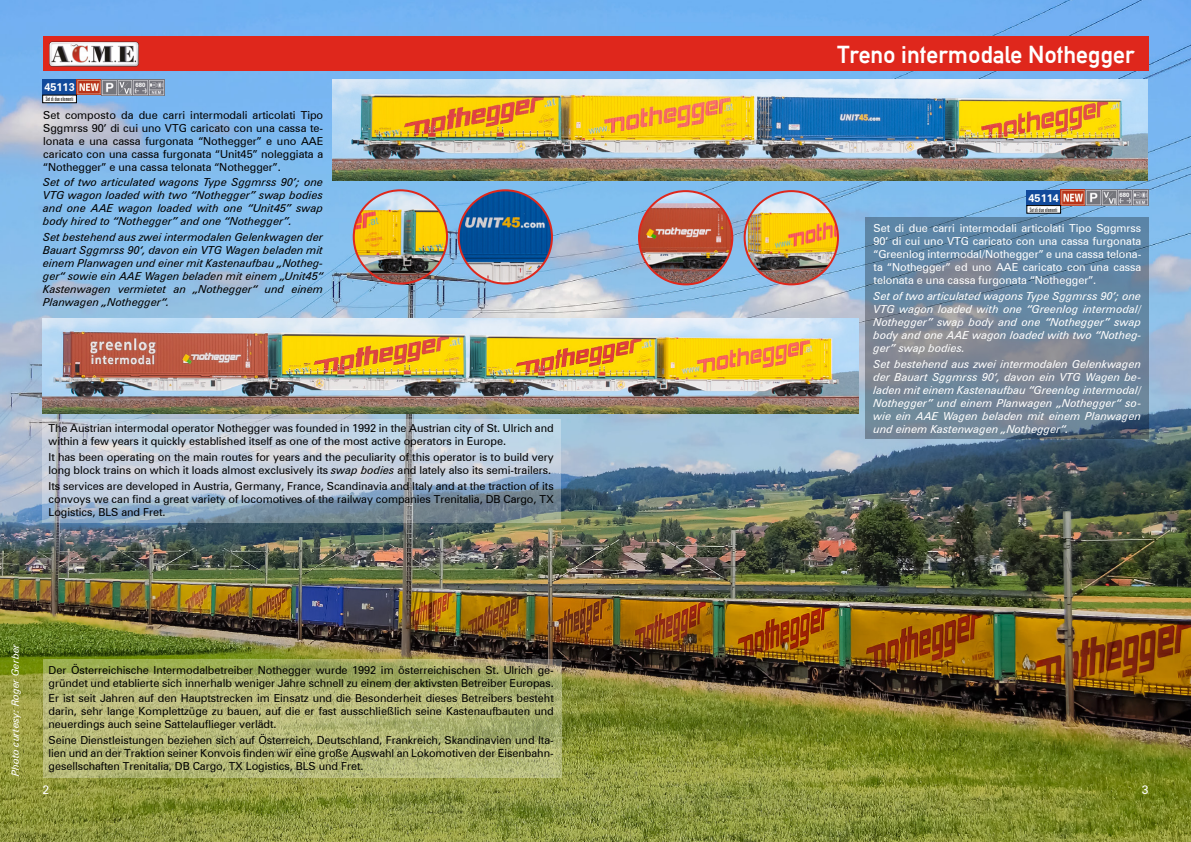
<style>
.page{position:relative;width:1191px;height:842px;background:#fff}
.page>*{position:absolute;margin:0;border:0;box-sizing:border-box;transform-origin:0 0}
.t1{font:24px "Alte DIN1451 Mittelschriftgepraegt";color:#fff}
.t2{font:12px "Zurich BT";color:#fff}
.t3{font:11px/13px "Zurich BT";letter-spacing:-.005em;color:#000;text-align:justify}
.t4{font:italic 11px/13px "Zurich BT";letter-spacing:-.005em;color:#fff;text-align:justify}
.t5{font:italic 11px/13px "Zurich BT";letter-spacing:-.005em;color:#000;text-align:justify}
.t6{font:11px/13px "Zurich BT";letter-spacing:-.005em;color:#fff;text-align:justify}
.t7{font:700 11px "Zurich BT";color:#fff}
.t8{font:italic 10px "Zurich BT";color:#fff}
.t9{font:300 extra-condensed 6px "Zurich BT";color:#000}
.t10{font:700 6px "Zurich BT";color:#fff}
.s1{font-style:italic}
</style>
<div class="page">
<img style="left:0;top:0;width:1191px;height:842px">
<div style="left:43px;top:37px;width:1105px;height:34px;background:#df271c"></div>
<img style="left:49px;top:41px;width:90px;height:25px">
<img style="left:332px;top:79px;width:816px;height:102px">
<div style="left:43px;top:79px;width:34px;height:16px;background:#114a9b"></div>
<img style="left:77px;top:79px;width:87px;height:16px">
<div style="left:43px;top:95px;width:33px;height:8px;background:#fff"></div>
<div style="left:1026px;top:190px;width:34px;height:15px;background:#114a9b"></div>
<img style="left:1060px;top:189px;width:88px;height:16px">
<div style="left:1026px;top:206px;width:34px;height:7px;background:#fff"></div>
<div style="left:1026px;top:205px;width:34px;height:8px;border:1px solid #000"></div>
<img style="left:43px;top:319px;width:816px;height:94px">
<img style="left:459px;top:190px;width:93px;height:94px;border-radius:47px">
<div style="left:458px;top:189px;width:95px;height:96px;border:2px solid #df271c;border-radius:50%"></div>
<img style="left:744px;top:191px;width:94px;height:93px;border-radius:47px">
<div style="left:743px;top:190px;width:96px;height:95px;border:2px solid #df271c;border-radius:50%"></div>
<img style="left:354px;top:190px;width:93px;height:94px;border-radius:47px">
<div style="left:353px;top:189px;width:95px;height:96px;border:2px solid #df271c;border-radius:50%"></div>
<img style="left:639px;top:191px;width:93px;height:93px;border-radius:47px">
<div style="left:638px;top:190px;width:95px;height:95px;border:2px solid #df271c;border-radius:50%"></div>
<svg style="left:865px;top:218px;width:283px;height:221px;background:#6c849a"></svg>
<svg style="left:43px;top:659px;width:518px;height:118px;background:#b2b675"></svg>
<svg style="left:43px;top:419px;width:518px;height:103px;background:#b1c1d0"></svg>
<p class="t7" style="left:44px;top:81px;width:32px">45113</p>
<p class="t9" style="left:46px;top:96px;width:29px">Set di due elementi</p>
<p class="t10" style="left:135px;top:81px;width:11px">680</p>
<p class="t3" style="left:43px;top:108px;width:281px">Set composto da due carri intermodali articolati Tipo Sggmrss 90’ di cui uno VTG caricato con una cassa te&shy;lonata e una cassa furgonata “Nothegger” e uno AAE caricato con una cassa furgonata “Unit45” noleggiata a “Nothegger” e una cassa telonata “Nothegger”.</p>
<p class="t5" style="left:43px;top:176px;width:281px">Set of two articulated wagons Type Sggmrss 90’; one VTG wagon loaded with two “Nothegger” swap bodies and one AAE wagon loaded with one “Unit45” swap body hired to “Nothegger” and one “Nothegger”.</p>
<p class="t5" style="left:43px;top:231px;width:282px">Set bestehend aus zwei intermodalen Gelenkwagen der Bauart Sggmrss 90‘, davon ein VTG Wagen beladen mit einem Planwagen und einer mit Kastenaufbau „Notheg&shy;ger“ sowie ein AAE Wagen beladen mit einem „Unit45“ Kastenwagen vermietet an „Nothegger“ und einem Planwagen „Nothegger“.</p>
<p class="t3" style="left:49px;top:422px;width:507px">The Austrian intermodal operator Nothegger was founded in 1992 in the Austrian city of St. Ulrich and within a few years it quickly established itself as one of the most active operators in Europe.</p>
<p class="t3" style="left:49px;top:450px;width:506px">It has been operating on the main routes for years and the peculiarity of this operator is to build very long block trains on which it loads almost exclusively its <span class="s1">swap bodies</span> and lately also its semi-trailers.</p>
<p class="t3" style="left:49px;top:479px;width:507px">Its services are developed in Austria, Germany, France, Scandinavia and Italy and at the traction of its convoys we can find a great variety of locomotives of the railway companies Trenitalia, DB Cargo, TX Logistics, BLS and Fret.</p>
<h1 class="t1" style="left:837px;top:40px;width:299px">Treno intermodale Nothegger</h1>
<p class="t7" style="left:1028px;top:191px;width:32px">45114</p>
<p class="t9" style="left:1030px;top:206px;width:29px">Set di due elementi</p>
<p class="t10" style="left:1119px;top:191px;width:11px">680</p>
<p class="t6" style="left:873px;top:221px;width:269px">Set di due carri intermodali articolati Tipo Sggmrss 90’ di cui uno VTG caricato con una cassa furgonata “Greenlog intermodal/Nothegger” e una cassa telona&shy;ta “Nothegger” ed uno AAE caricato con una cassa telonata e una cassa furgonata “Nothegger”.</p>
<p class="t4" style="left:873px;top:289px;width:269px">Set of two articulated wagons Type Sggmrss 90’; one VTG wagon loaded with one “Greenlog intermodal/ Nothegger” swap body and one “Nothegger” swap body and one AAE wagon loaded with two “Notheg&shy;ger” swap bodies.</p>
<p class="t4" style="left:873px;top:357px;width:269px">Set bestehend aus zwei intermodalen Gelenkwagen der Bauart Sggmrss 90‘, davon ein VTG Wagen be&shy;laden mit einem Kastenaufbau “Greenlog intermodal/ Nothegger” und einem Planwagen „Nothegger“ so&shy;wie ein AAE Wagen beladen mit einem Planwagen und einem Kastenwagen „Nothegger“.</p>
<p class="t8" style="left:9px;top:776px;width:134px;rotate:-90deg">Photo curtesy: Roger Gerber</p>
<p class="t3" style="left:49px;top:663px;width:507px">Der Österreichische Intermodalbetreiber Nothegger wurde 1992 im österreichischen St. Ulrich ge&shy;gründet und etablierte sich innerhalb weniger Jahre schnell zu einem der aktivsten Betreiber Europas.</p>
<p class="t3" style="left:49px;top:692px;width:507px">Er ist seit Jahren auf den Hauptstrecken im Einsatz und die Besonderheit dieses Betreibers besteht darin, sehr lange Komplettzüge zu bauen, auf die er fast ausschließlich seine Kastenaufbauten und neuerdings auch seine Sattelauflieger verlädt.</p>
<p class="t3" style="left:49px;top:734px;width:507px">Seine Dienstleistungen beziehen sich auf Österreich, Deutschland, Frankreich, Skandinavien und Ita&shy;lien und an der Traktion seiner Konvois finden wir eine große Auswahl an Lokomotiven der Eisenbahn&shy;gesellschaften Trenitalia, DB Cargo, TX Logistics, BLS und Fret.</p>
<p class="t2" style="left:43px;top:783px;width:8px">2</p>
<p class="t2" style="left:1141px;top:783px;width:8px">3</p>
</div>
